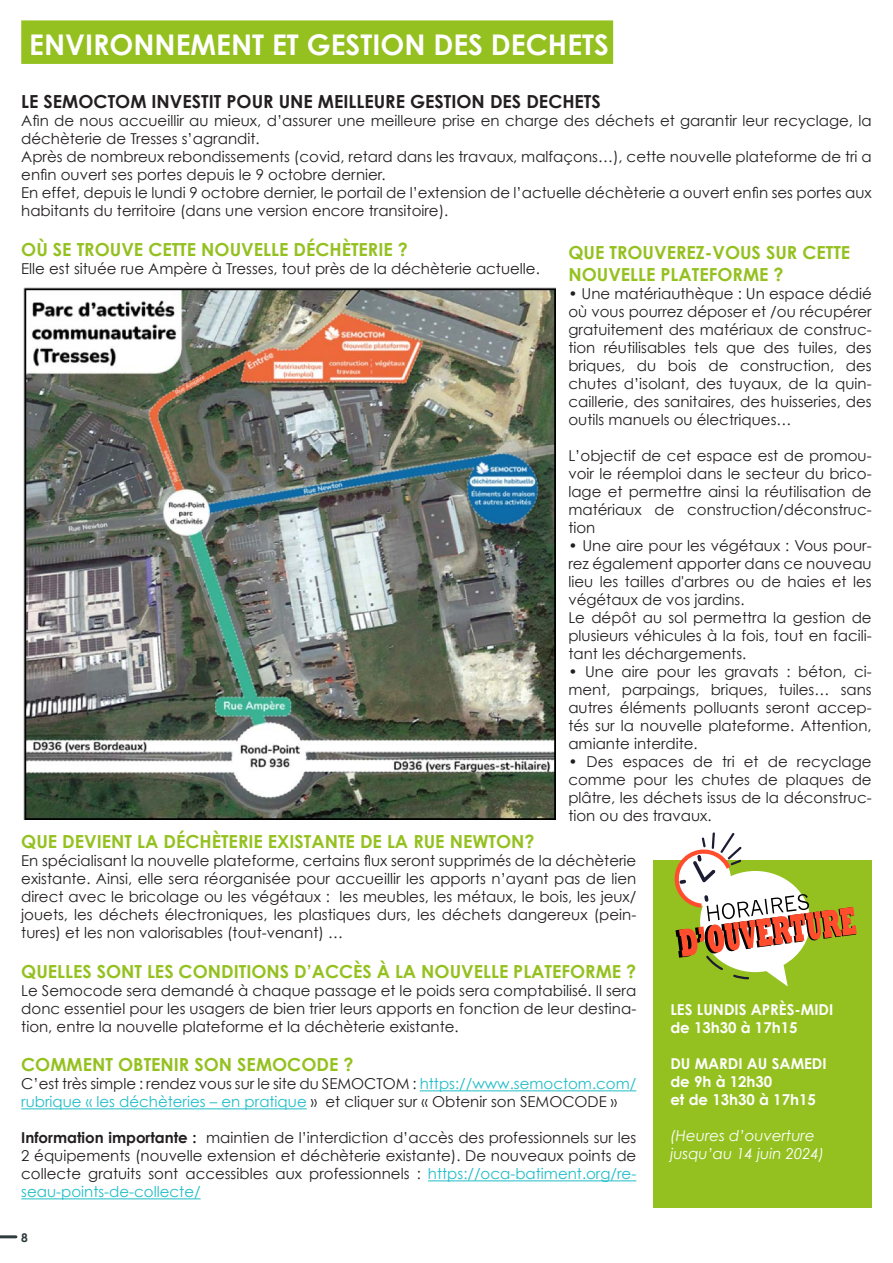
<style>
.page{position:relative;width:893px;height:1263px;background:#fff}
.page>*{position:absolute;margin:0;border:0;box-sizing:border-box;transform-origin:0 0}
.t1{font:700 28.5px "Century Gothic";color:#fff}
.t2{font:700 18px/21.6px "Century Gothic";color:#94c120}
.t3{font:700 18px "Century Gothic";color:#231f20}
.t4{font:15px/18px "Century Gothic";color:#231f20;text-align:justify}
.t5{font:700 15px "Century Gothic";color:#fff}
.t6{font:italic 15px/18px "Century Gothic";color:#fff}
.t7{font:700 12px "Century Gothic";color:#303b3d}
.s1{color:#21bdc7}
.s2{font-weight:700}
</style>
<div class="page">
<hr style="left:0;top:1235px;width:16px;height:3px;background:#303b3d">
<div style="left:21px;top:20px;width:592px;height:44px;background:#94c120"></div>
<img style="left:23px;top:287px;width:532px;height:533px">
<hr style="left:420px;top:1090px;width:216px;height:1px;background:#21bdc7">
<hr style="left:21px;top:1108px;width:286px;height:1px;background:#21bdc7">
<hr style="left:428px;top:1180px;width:208px;height:1px;background:#21bdc7">
<hr style="left:21px;top:1198px;width:180px;height:1px;background:#21bdc7">
<div style="left:653px;top:860px;width:219px;height:347px;background:#94c120"></div>
<svg style="left:674px;top:832px;width:183px;height:154px"></svg>
<p class="t1" style="left:29px;top:27px;width:581px">ENVIRONNEMENT ET GESTION DES DECHETS</p>
<p class="t3" style="left:21px;top:90px;width:581px">LE SEMOCTOM INVESTIT POUR UNE MEILLEURE GESTION DES DECHETS</p>
<p class="t4" style="left:21px;top:111px;width:852px">Afin de nous accueillir au mieux, d’assurer une meilleure prise en charge des déchets et garantir leur recyclage, la déchèterie de Tresses s’agrandit.</p>
<p class="t4" style="left:21px;top:147px;width:852px">Après de nombreux rebondissements (covid, retard dans les travaux, malfaçons…), cette nouvelle plateforme de tri a enfin ouvert ses portes depuis le 9 octobre dernier.</p>
<p class="t4" style="left:21px;top:183px;width:852px">En effet, depuis le lundi 9 octobre dernier, le portail de l’extension de l’actuelle déchèterie a ouvert enfin ses portes aux habitants du territoire (dans une version encore transitoire).</p>
<p class="t2" style="left:21px;top:238px;width:388px">OÙ SE TROUVE CETTE NOUVELLE DÉCHÈTERIE ?</p>
<p class="t4" style="left:21px;top:259px;width:520px">Elle est située rue Ampère à Tresses, tout près de la déchèterie actuelle.</p>
<p class="t2" style="left:568px;top:242px;width:283px">QUE TROUVEREZ-VOUS SUR CETTE<br>NOUVELLE PLATEFORME ?</p>
<p class="t4" style="left:568px;top:284px;width:305px">• Une matériauthèque : Un espace dédié où vous pourrez déposer et /ou récupérer gratuitement des matériaux de construc&shy;tion réutilisables tels que des tuiles, des briques, du bois de construction, des chutes d’isolant, des tuyaux, de la quin&shy;caillerie, des sanitaires, des huisseries, des outils manuels ou électriques…</p>
<p class="t4" style="left:568px;top:446px;width:305px">L’objectif de cet espace est de promou&shy;voir le réemploi dans le secteur du brico&shy;lage et permettre ainsi la réutilisation de matériaux de construction/déconstruc&shy;tion</p>
<p class="t4" style="left:568px;top:536px;width:305px">• Une aire pour les végétaux : Vous pour&shy;rez également apporter dans ce nouveau lieu les tailles d'arbres ou de haies et les végétaux de vos jardins.</p>
<p class="t4" style="left:568px;top:608px;width:305px">Le dépôt au sol permettra la gestion de plusieurs véhicules à la fois, tout en facili&shy;tant les déchargements.</p>
<p class="t4" style="left:568px;top:662px;width:305px">• Une aire pour les gravats : béton, ci&shy;ment, parpaings, briques, tuiles… sans autres éléments polluants seront accep&shy;tés sur la nouvelle plateforme. Attention, amiante interdite.</p>
<p class="t4" style="left:568px;top:752px;width:305px">• Des espaces de tri et de recyclage comme pour les chutes de plaques de plâtre, les déchets issus de la déconstruc&shy;tion ou des travaux.</p>
<p class="t2" style="left:21px;top:830px;width:515px">QUE DEVIENT LA DÉCHÈTERIE EXISTANTE DE LA RUE NEWTON?</p>
<p class="t4" style="left:21px;top:851px;width:617px">En spécialisant la nouvelle plateforme, certains flux seront supprimés de la déchèterie existante. Ainsi, elle sera réorganisée pour accueillir les apports n’ayant pas de lien direct avec le bricolage ou les végétaux : les meubles, les métaux, le bois, les jeux/ jouets, les déchets électroniques, les plastiques durs, les déchets dangereux (pein&shy;tures) et les non valorisables (tout-venant) …</p>
<p class="t2" style="left:21px;top:960px;width:617px">QUELLES SONT LES CONDITIONS D’ACCÈS À LA NOUVELLE PLATEFORME ?</p>
<p class="t4" style="left:21px;top:981px;width:617px">Le Semocode sera demandé à chaque passage et le poids sera comptabilisé. Il sera donc essentiel pour les usagers de bien trier leurs apports en fonction de leur destina&shy;tion, entre la nouvelle plateforme et la déchèterie existante.</p>
<p class="t2" style="left:21px;top:1054px;width:334px">COMMENT OBTENIR SON SEMOCODE ?</p>
<p class="t4" style="left:21px;top:1075px;width:617px">C’est très simple : rendez vous sur le site du SEMOCTOM : <span class="s1">https://www.semoctom.com/ rubrique « les déchèteries – en pratique</span> » et cliquer sur « Obtenir son SEMOCODE »</p>
<p class="t4" style="left:21px;top:1129px;width:617px"><span class="s2">Information importante :</span> maintien de l’interdiction d’accès des professionnels sur les 2 équipements (nouvelle extension et déchèterie existante). De nouveaux points de collecte gratuits sont accessibles aux professionnels : <span class="s1">https://oca-batiment.org/re&shy;seau-points-de-collecte/</span></p>
<p class="t7" style="left:21px;top:1230px;width:8px">8</p>
<p class="t5" style="left:670px;top:1000px;width:164px">LES LUNDIS APRÈS-MIDI</p>
<p class="t5" style="left:670px;top:1018px;width:129px">de 13h30 à 17h15</p>
<p class="t5" style="left:670px;top:1054px;width:158px">DU MARDI AU SAMEDI</p>
<p class="t5" style="left:670px;top:1072px;width:103px">de 9h à 12h30</p>
<p class="t5" style="left:670px;top:1090px;width:147px">et de 13h30 à 17h15</p>
<p class="t6" style="left:670px;top:1127px;width:156px">(Heures d’ouverture jusqu’au 14 juin 2024)</p>
</div>
